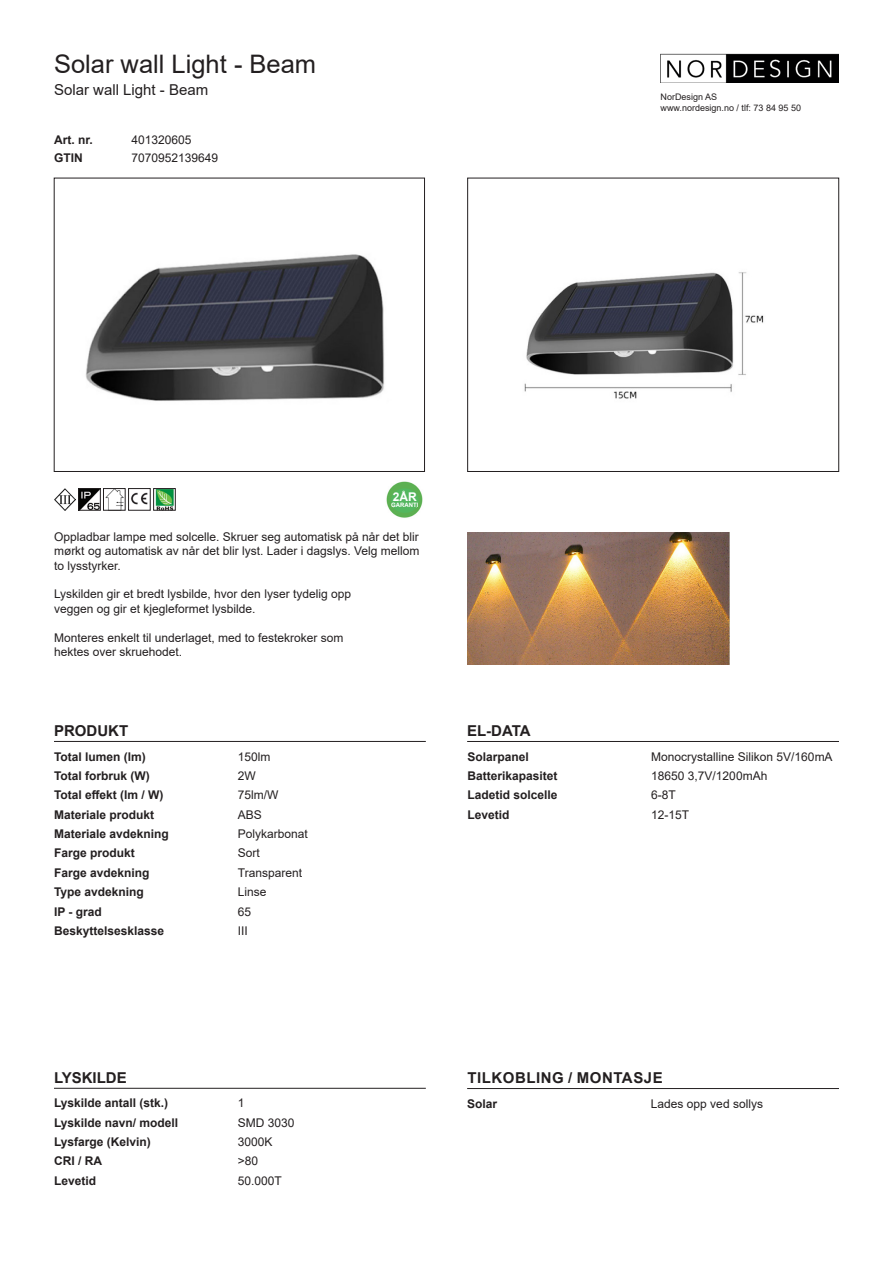
<style>
.page{position:relative;width:893px;height:1263px;background:#fff}
.page>*{position:absolute;margin:0;border:0;box-sizing:border-box;transform-origin:0 0}
.t1{font:25.5px "Arial";color:#231f20}
.t2{font:700 15px "Arial";color:#231f20}
.t3{font:15px "Arial";color:#231f20}
.t4{font:700 15px "Arial";letter-spacing:.035em;color:#231f20}
.t5{font:12px/14.4px "Arial";color:#231f20;text-align:justify}
.t6{font:700 12px "Arial";color:#231f20}
.t7{font:700 12px "Arial";color:#fff}
.t8{font:9px "Arial";color:#231f20}
.t9{font:700 6px "Arial";color:#fff}
</style>
<div class="page">
<img style="left:85px;top:254px;width:299px;height:147px">
<div style="left:54px;top:178px;width:371px;height:294px;border:1px solid #231f20"></div>
<hr style="left:54px;top:741px;width:372px;height:1px;background:#231f20">
<hr style="left:54px;top:1088px;width:372px;height:1px;background:#231f20">
<img style="left:524px;top:272px;width:240px;height:127px">
<div style="left:467px;top:178px;width:372px;height:294px;border:1px solid #231f20"></div>
<img style="left:660px;top:54px;width:179px;height:29px">
<hr style="left:467px;top:741px;width:372px;height:1px;background:#231f20">
<hr style="left:467px;top:1088px;width:372px;height:1px;background:#231f20">
<img style="left:54px;top:488px;width:22px;height:22px">
<img style="left:131px;top:492px;width:17px;height:13px">
<div style="left:128px;top:488px;width:22px;height:22px;border:1px solid #231f20"></div>
<img style="left:105px;top:490px;width:18px;height:18px">
<div style="left:103px;top:488px;width:22px;height:22px;border:1px solid #231f20"></div>
<img style="left:155px;top:490px;width:18px;height:18px">
<div style="left:153px;top:488px;width:22px;height:22px;border:1px solid #231f20"></div>
<img style="left:80px;top:490px;width:19px;height:18px">
<div style="left:78px;top:488px;width:23px;height:22px;border:1px solid #231f20"></div>
<img style="left:386px;top:481px;width:37px;height:37px">
<div style="left:391px;top:488px;width:28px;height:25px;background:#53b75f;border-radius:50%"></div>
<img style="left:467px;top:532px;width:262px;height:132px">
<p class="t1" style="left:54px;top:46px;width:264px">Solar wall Light - Beam</p>
<p class="t3" style="left:54px;top:80px;width:156px">Solar wall Light - Beam</p>
<p class="t6" style="left:54px;top:131px;width:40px">Art. nr.</p>
<p class="t5" style="left:131px;top:132px;width:62px">401320605</p>
<p class="t6" style="left:54px;top:150px;width:30px">GTIN</p>
<p class="t5" style="left:131px;top:151px;width:88px">7070952139649</p>
<p class="t8" style="left:660px;top:91px;width:58px">NorDesign AS</p>
<p class="t8" style="left:660px;top:102px;width:142px">www.nordesign.no / tlf: 73 84 95 50</p>
<p class="t7" style="left:393px;top:489px;width:25px">2ÅR</p>
<p class="t9" style="left:391px;top:501px;width:29px">GARANTI</p>
<p class="t5" style="left:54px;top:529px;width:367px">Oppladbar lampe med solcelle. Skruer seg automatisk på når det blir mørkt og automatisk av når det blir lyst. Lader i dagslys. Velg mellom to lysstyrker.</p>
<p class="t5" style="left:54px;top:587px;width:299px">Lyskilden gir et bredt lysbilde, hvor den lyser tydelig opp</p>
<p class="t5" style="left:54px;top:601px;width:203px">veggen og gir et kjegleformet lysbilde.</p>
<p class="t5" style="left:54px;top:630px;width:291px">Monteres enkelt til underlaget, med to festekroker som</p>
<p class="t5" style="left:54px;top:644px;width:130px">hektes over skruehodet.</p>
<p class="t2" style="left:54px;top:720px;width:76px">PRODUKT</p>
<p class="t6" style="left:54px;top:748px;width:93px">Total lumen (lm)</p>
<p class="t5" style="left:238px;top:749px;width:34px">150lm</p>
<p class="t6" style="left:54px;top:767px;width:97px">Total forbruk (W)</p>
<p class="t5" style="left:238px;top:768px;width:19px">2W</p>
<p class="t6" style="left:54px;top:786px;width:111px">Total effekt (lm / W)</p>
<p class="t5" style="left:238px;top:788px;width:42px">75lm/W</p>
<p class="t6" style="left:54px;top:806px;width:102px">Materiale produkt</p>
<p class="t5" style="left:238px;top:807px;width:26px">ABS</p>
<p class="t6" style="left:54px;top:825px;width:116px">Materiale avdekning</p>
<p class="t5" style="left:238px;top:826px;width:72px">Polykarbonat</p>
<p class="t6" style="left:54px;top:845px;width:82px">Farge produkt</p>
<p class="t5" style="left:238px;top:846px;width:24px">Sort</p>
<p class="t6" style="left:54px;top:864px;width:97px">Farge avdekning</p>
<p class="t5" style="left:238px;top:865px;width:66px">Transparent</p>
<p class="t6" style="left:54px;top:883px;width:91px">Type avdekning</p>
<p class="t5" style="left:238px;top:885px;width:30px">Linse</p>
<p class="t6" style="left:54px;top:903px;width:49px">IP - grad</p>
<p class="t5" style="left:238px;top:904px;width:15px">65</p>
<p class="t6" style="left:54px;top:922px;width:112px">Beskyttelsesklasse</p>
<p class="t5" style="left:238px;top:924px;width:12px">III</p>
<p class="t2" style="left:467px;top:720px;width:65px">EL-DATA</p>
<p class="t6" style="left:467px;top:748px;width:63px">Solarpanel</p>
<p class="t5" style="left:651px;top:749px;width:183px">Monocrystalline Silikon 5V/160mA</p>
<p class="t6" style="left:467px;top:767px;width:92px">Batterikapasitet</p>
<p class="t5" style="left:651px;top:768px;width:118px">18650 3,7V/1200mAh</p>
<p class="t6" style="left:467px;top:786px;width:92px">Ladetid solcelle</p>
<p class="t5" style="left:651px;top:788px;width:26px">6-8T</p>
<p class="t6" style="left:467px;top:806px;width:44px">Levetid</p>
<p class="t5" style="left:651px;top:807px;width:40px">12-15T</p>
<p class="t2" style="left:54px;top:1067px;width:74px">LYSKILDE</p>
<p class="t6" style="left:54px;top:1095px;width:116px">Lyskilde antall (stk.)</p>
<p class="t5" style="left:238px;top:1096px;width:8px">1</p>
<p class="t6" style="left:54px;top:1133px;width:98px">Lysfarge (Kelvin)</p>
<p class="t5" style="left:238px;top:1134px;width:36px">3000K</p>
<p class="t6" style="left:54px;top:1153px;width:49px">CRI / RA</p>
<p class="t5" style="left:238px;top:1154px;width:22px">&gt;80</p>
<p class="t6" style="left:54px;top:1114px;width:126px">Lyskilde navn/ modell</p>
<p class="t5" style="left:238px;top:1115px;width:58px">SMD 3030</p>
<p class="t6" style="left:54px;top:1172px;width:44px">Levetid</p>
<p class="t5" style="left:238px;top:1173px;width:46px">50.000T</p>
<p class="t4" style="left:467px;top:1067px;width:197px">TILKOBLING / MONTASJE</p>
<p class="t6" style="left:467px;top:1095px;width:32px">Solar</p>
<p class="t5" style="left:651px;top:1096px;width:114px">Lades opp ved sollys</p>
</div>
